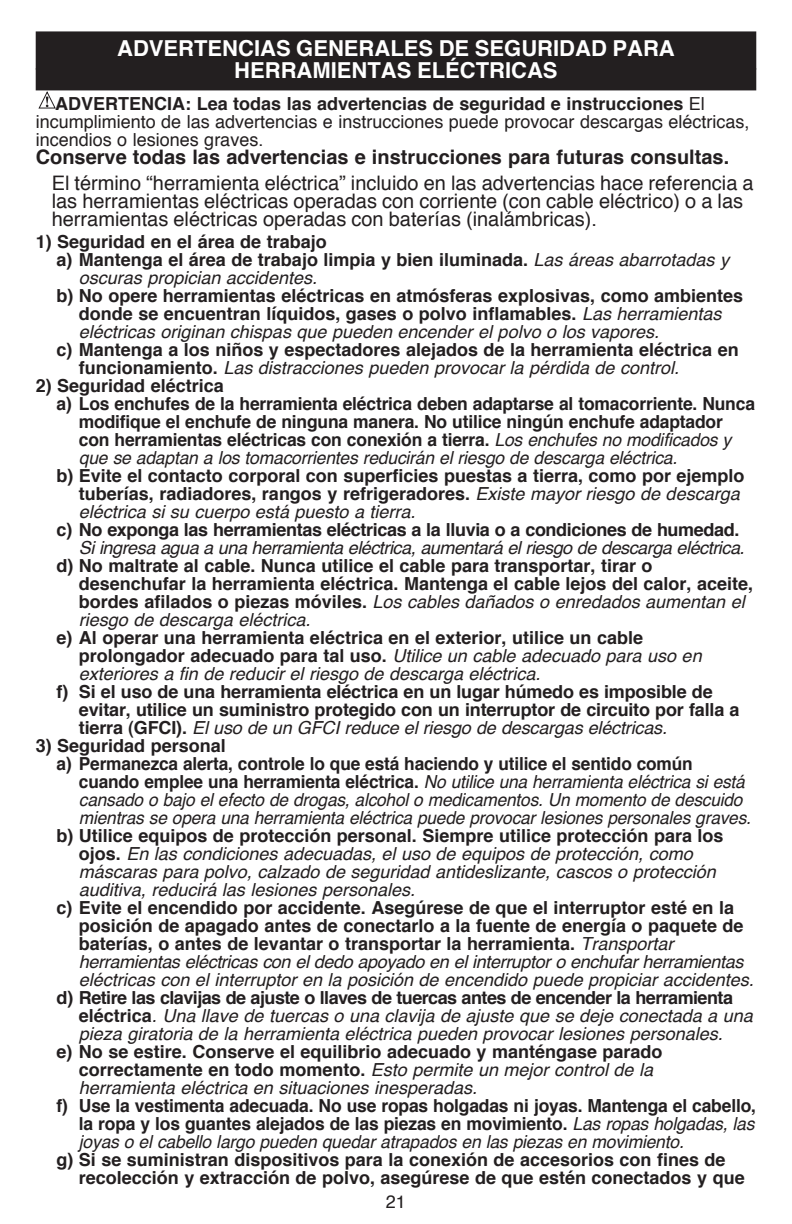
<style>
.page{position:relative;width:792px;height:1224px;background:#fff}
.page>*{position:absolute;margin:0;border:0;box-sizing:border-box;transform-origin:0 0}
.t1{font:700 22px/22px "Helvetica";color:#fff;text-align:center}
.t2{font:20px/18px "Helvetica";color:#231f20}
.t3{font:700 20px "Helvetica";color:#231f20}
.t4{font:700 18px/18px "Helvetica";color:#231f20}
.t5{font:italic 18px/18px "Helvetica";letter-spacing:-.01em;color:#231f20}
.t6{font:italic 18px "Helvetica";letter-spacing:-.01em;color:#231f20;scale:.96 1}
.t7{font:18px/18px "Helvetica";color:#231f20}
.t8{font:700 18px "Helvetica";letter-spacing:-.02em;color:#231f20}
.t9{font:700 18px "Helvetica";color:#231f20;scale:.96 1}
.s1{font-weight:700}
.s2{font-weight:400;font-style:italic}
.s3{font-weight:700;font-style:normal}
</style>
<div class="page">
<div style="left:36px;top:31px;width:720px;height:38px;background:#231f20"></div>
<div style="left:36px;top:68px;width:720px;height:22px;background:#231f20"></div>
<svg style="left:38px;top:91px;width:17px;height:18px"></svg>
<p class="t1" style="left:117px;top:38px;width:559px">Advertencias generales de seguridad para herramientas eléctricas</p>
<p class="t4" style="left:55px;top:95px;width:13px">ADVERTENCIA</p>
<p class="t7" style="left:36px;top:96px;width:715px;text-indent:150px"><span class="s1">: Lea todas las advertencias de seguridad e instrucciones</span> El incumplimiento de las advertencias e instrucciones puede provocar descargas eléctricas, incendios o lesiones graves.</p>
<p class="t3" style="left:36px;top:141px;width:695px">Conserve todas las advertencias e instrucciones para futuras consultas.</p>
<p class="t2" style="left:52px;top:175px;width:703px">El término “herramienta eléctrica” incluido en las advertencias hace referencia a las herramientas eléctricas operadas con corriente (con cable eléctrico) o a las herramientas eléctricas operadas con baterías (inalámbricas).</p>
<p class="t4" style="left:36px;top:233px;width:293px">1) Seguridad en el área de trabajo</p>
<p class="t4" style="left:57px;top:251px;width:674px">a) Mantenga el área de trabajo limpia y bien iluminada. <span class="s2">Las áreas abarrotadas y</span></p>
<p class="t5" style="left:79px;top:270px;width:240px">oscuras propician accidentes.</p>
<p class="t4" style="left:79px;top:287px;width:666px;text-indent:-22px">b) No opere herramientas eléctricas en atmósferas explosivas, como ambientes donde se encuentran líquidos, gases o polvo inflamables. <span class="s2">Las herramientas eléctricas originan chispas que pueden encender el polvo o los vapores.</span></p>
<p class="t4" style="left:79px;top:341px;width:661px;text-indent:-22px">c) Mantenga a los niños y espectadores alejados de la herramienta eléctrica en funcionamiento. <span class="s2">Las distracciones pueden provocar la pérdida de control.</span></p>
<p class="t4" style="left:36px;top:377px;width:190px">2) Seguridad eléctrica</p>
<p class="t4" style="left:57px;top:395px;width:700px">a) Los enchufes de la herramienta eléctrica deben adaptarse al tomacorriente. Nunca</p>
<p class="t4" style="left:79px;top:413px;width:645px">modifique el enchufe de ninguna manera. No utilice ningún enchufe adaptador</p>
<p class="t4" style="left:79px;top:431px;width:654px">con herramientas eléctricas con conexión a tierra. <span class="s2">Los enchufes no modificados y</span></p>
<p class="t5" style="left:79px;top:450px;width:600px">que se adaptan a los tomacorrientes reducirán el riesgo de descarga eléctrica.</p>
<p class="t4" style="left:79px;top:467px;width:667px;text-indent:-22px">b) Evite el contacto corporal con superficies puestas a tierra, como por ejemplo tuberías, radiadores, rangos y refrigeradores. <span class="s2">Existe mayor riesgo de descarga eléctrica si su cuerpo está puesto a tierra.</span></p>
<p class="t8" style="left:57px;top:516px;width:684px">c) No exponga las herramientas eléctricas a la lluvia o a condiciones de humedad.</p>
<p class="t5" style="left:79px;top:540px;width:667px">Si ingresa agua a una herramienta eléctrica, aumentará el riesgo de descarga eléctrica.</p>
<p class="t4" style="left:79px;top:557px;width:676px;text-indent:-22px">d) No maltrate al cable. Nunca utilice el cable para transportar, tirar o desenchufar la herramienta eléctrica. Mantenga el cable lejos del calor, aceite, bordes afilados o piezas móviles. <span class="s2">Los cables dañados o enredados aumentan el riesgo de descarga eléctrica.</span></p>
<p class="t4" style="left:79px;top:629px;width:624px;text-indent:-22px">e) Al operar una herramienta eléctrica en el exterior, utilice un cable prolongador adecuado para tal uso. <span class="s2">Utilice un cable adecuado para uso en exteriores a fin de reducir el riesgo de descarga eléctrica.</span></p>
<p class="t4" style="left:79px;top:683px;width:662px;text-indent:-22px">f) Si el uso de una herramienta eléctrica en un lugar húmedo es imposible de evitar, utilice un suministro protegido con un interruptor de circuito por falla a tierra (GFCI</p>
<p class="t5" style="left:176px;top:720px;width:492px"><span class="s3">).</span> El uso de un GFCI reduce el riesgo de descargas eléctricas.</p>
<p class="t4" style="left:36px;top:737px;width:192px">3) Seguridad personal</p>
<p class="t9" style="left:57px;top:750px;width:664px">a) Permanezca alerta, controle lo que está haciendo y utilice el sentido común</p>
<p class="t6" style="left:79px;top:768px;width:695px"><span class="s3">cuando emplee una herramienta eléctrica.</span> No utilice una herramienta eléctrica si está</p>
<p class="t6" style="left:79px;top:786px;width:693px">cansado o bajo el efecto de drogas, alcohol o medicamentos. Un momento de descuido</p>
<p class="t6" style="left:79px;top:804px;width:702px">mientras se opera una herramienta eléctrica puede provocar lesiones personales graves.</p>
<p class="t5" style="left:79px;top:828px;width:646px;text-indent:-22px"><span class="s3">b) Utilice equipos de protección personal. Siempre utilice protección para los ojos.</span> En las condiciones adecuadas, el uso de equipos de protección, como máscaras para polvo, calzado de seguridad antideslizante, cascos o protección auditiva, reducirá las lesiones personales.</p>
<p class="t4" style="left:79px;top:899px;width:676px;text-indent:-22px">c) Evite el encendido por accidente. Asegúrese de que el interruptor esté en la posición de apagado antes de conectarlo a la fuente de energía o paquete de baterías, o antes de levantar o transportar la herramienta. <span class="s2">Transportar herramientas eléctricas con el dedo apoyado en el interruptor o enchufar herramientas eléctricas con el interruptor en la posición de encendido puede propiciar accidentes.</span></p>
<p class="t5" style="left:79px;top:990px;width:675px;text-indent:-22px"><span class="s3">d) Retire las clavijas de ajuste o llaves de tuercas antes de encender la herramienta eléctrica</span>. Una llave de tuercas o una clavija de ajuste que se deje conectada a una pieza giratoria de la herramienta eléctrica pueden provocar lesiones personales.</p>
<p class="t4" style="left:79px;top:1043px;width:585px;text-indent:-22px">e) No se estire. Conserve el equilibrio adecuado y manténgase parado correctamente en todo momento. <span class="s2">Esto permite un mejor control de la herramienta eléctrica en situaciones inesperadas.</span></p>
<p class="t4" style="left:79px;top:1097px;width:679px;text-align:justify;text-indent:-22px">f) Use la vestimenta adecuada. No use ropas holgadas ni joyas. Mantenga el cabello, la ropa y los guantes alejados de las piezas en movimiento. <span class="s2">Las ropas holgadas, las joyas o el cabello largo pueden quedar atrapados en las piezas en movimiento.</span></p>
<p class="t4" style="left:79px;top:1151px;width:667px;text-indent:-22px">g) Si se suministran dispositivos para la conexión de accesorios con fines de recolección y extracción de polvo, asegúrese de que estén conectados y que</p>
<p class="t7" style="left:386px;top:1193px;width:22px">21</p>
</div>
